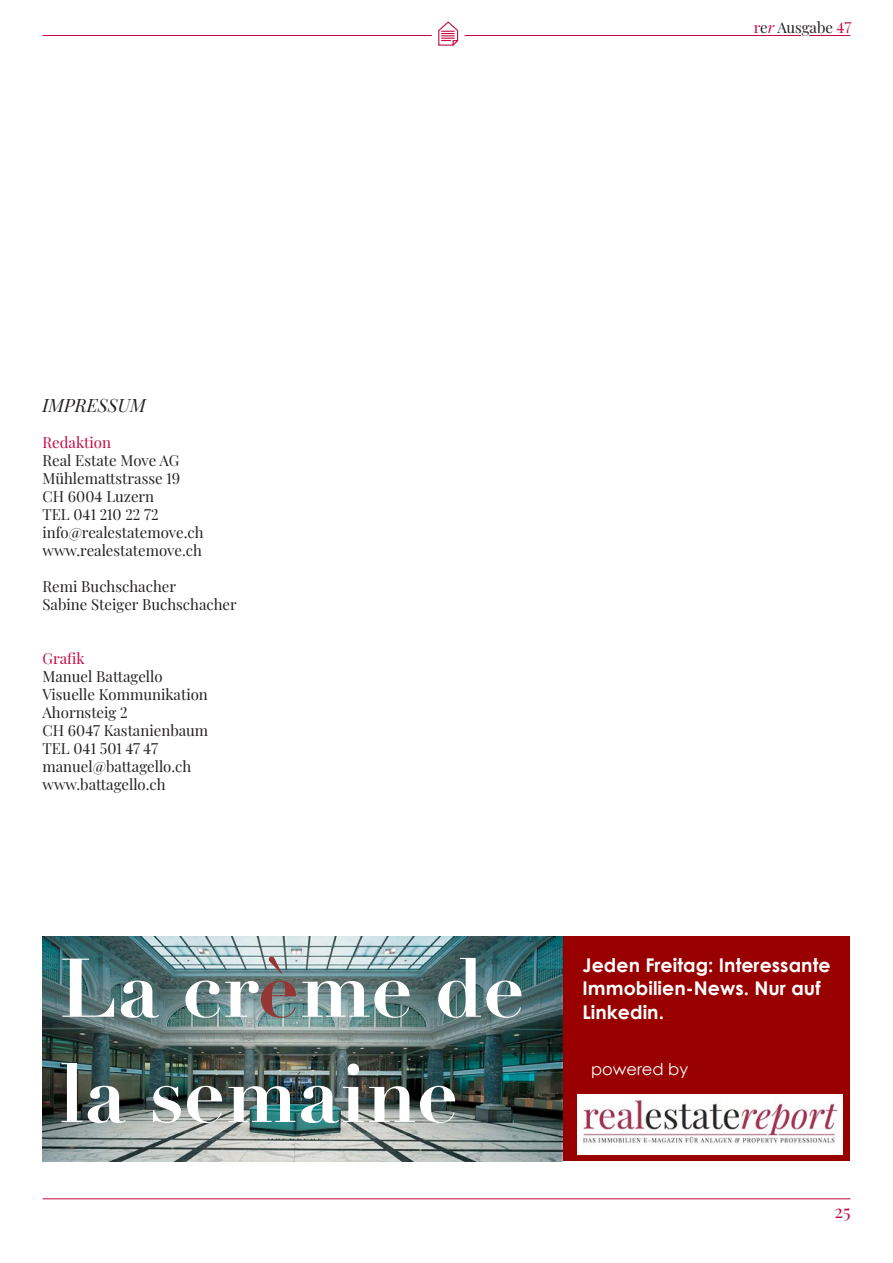
<style>
.page{position:relative;width:893px;height:1263px;background:#fff}
.page>*{position:absolute;margin:0;border:0;box-sizing:border-box;transform-origin:0 0}
.t1{font:700 81.6px/105.1px "Didot";color:#fff}
.t2{font:700 18.9px/23.5px "Century Gothic";letter-spacing:.005em;color:#fff}
.Titel_Inhaltsverzeichnis_incl{font:italic 18px "Playfair Display";color:#231f20}
.t3{font:18px "Playfair Display";color:#c40941}
.t4{font:16.35px "Century Gothic";color:#fff}
.ohne_rasterbezug{font:15px "Playfair Display";color:#231f20}
.ohne_rasterbezug-2{font:15px "Playfair Display";color:#c40941}
.s1{color:#c40941}
.s2{font-style:italic;color:#c40941}
.s3{color:#943634}
</style>
<div class="page">
<div style="left:43px;top:937px;width:807px;height:224px;background:#900"></div>
<img style="left:578px;top:1094px;width:264px;height:60px">
<img style="left:43px;top:937px;width:520px;height:224px">
<hr style="left:43px;top:35px;width:758px;height:1px;background:#c40941">
<hr style="left:43px;top:1198px;width:807px;height:1px;background:#c40941">
<hr style="left:809px;top:35px;width:41px;height:1px;background:#c40941">
<svg style="left:432px;top:21px;width:33px;height:25px"></svg>
<p class="ohne_rasterbezug" style="left:754px;top:16px;width:99px"><span class="s1">r</span>e<span class="s2">r</span> Ausgabe <span class="s1">47</span></p>
<p class="Titel_Inhaltsverzeichnis_incl" style="left:43px;top:391px;width:105px">IMPRESSUM</p>
<p class="ohne_rasterbezug-2" style="left:43px;top:430px;width:70px">Redaktion</p>
<p class="ohne_rasterbezug" style="left:43px;top:448px;width:138px">Real Estate Move AG</p>
<p class="ohne_rasterbezug" style="left:43px;top:466px;width:139px">Mühlemattstrasse 19</p>
<p class="ohne_rasterbezug" style="left:43px;top:484px;width:113px">CH 6004 Luzern</p>
<p class="ohne_rasterbezug" style="left:43px;top:502px;width:118px">TEL 041 210 22 72</p>
<p class="ohne_rasterbezug" style="left:43px;top:520px;width:163px">info@realestatemove.ch</p>
<p class="ohne_rasterbezug" style="left:43px;top:538px;width:161px">www.realestatemove.ch</p>
<p class="ohne_rasterbezug" style="left:43px;top:574px;width:135px">Remi Buchschacher</p>
<p class="ohne_rasterbezug" style="left:43px;top:592px;width:196px">Sabine Steiger Buchschacher</p>
<p class="ohne_rasterbezug-2" style="left:43px;top:646px;width:44px">Grafik</p>
<p class="ohne_rasterbezug" style="left:43px;top:664px;width:122px">Manuel Battagello</p>
<p class="ohne_rasterbezug" style="left:43px;top:682px;width:167px">Visuelle Kommunikation</p>
<p class="ohne_rasterbezug" style="left:43px;top:700px;width:87px">Ahornsteig 2</p>
<p class="ohne_rasterbezug" style="left:43px;top:718px;width:167px">CH 6047 Kastanienbaum</p>
<p class="ohne_rasterbezug" style="left:43px;top:736px;width:117px">TEL 041 501 47 47</p>
<p class="ohne_rasterbezug" style="left:43px;top:754px;width:150px">manuel@battagello.ch</p>
<p class="ohne_rasterbezug" style="left:43px;top:772px;width:125px">www.battagello.ch</p>
<p class="t1" style="left:59px;top:936px;width:467px">La cr<span class="s3">è</span>me de la semaine</p>
<p class="t2" style="left:582px;top:953px;width:250px">Jeden Freitag: Interessante<br>Immobilien-News. Nur auf<br>Linkedin.</p>
<p class="t4" style="left:591px;top:1059px;width:99px">powered by</p>
<p class="t3" style="left:835px;top:1197px;width:18px">25</p>
</div>
